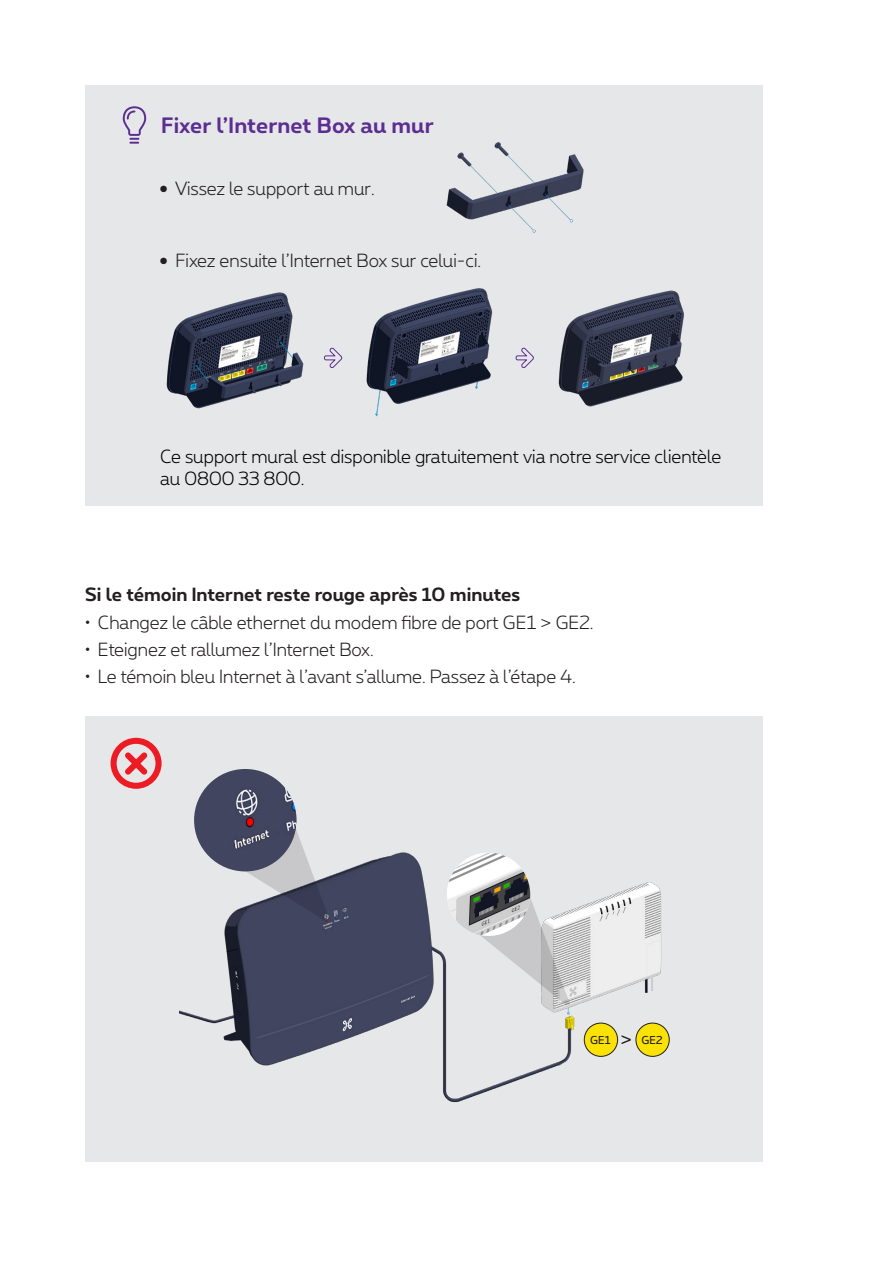
<style>
.page{position:relative;width:893px;height:1263px;background:#fff}
.page>*{position:absolute;margin:0;border:0;box-sizing:border-box;transform-origin:0 0}
.Heading_3{font:700 21px "Proximus";letter-spacing:.005em;color:#5c2e91}
.t1{font:300 18px "Proximus";color:#231f20}
.t2{font:300 18px/21.6px "Proximus";color:#000}
.t3{font:700 18px "Proximus";color:#231f20}
.t4{font:10.8px "Proximus";color:#231f20}
</style>
<div class="page">
<div style="left:85px;top:85px;width:677px;height:421px;background:#e6e7e9"></div>
<svg style="left:123px;top:106px;width:23px;height:38px"></svg>
<img style="left:446px;top:142px;width:138px;height:91px">
<img style="left:166px;top:292px;width:138px;height:117px">
<img style="left:366px;top:288px;width:127px;height:129px">
<img style="left:558px;top:290px;width:126px;height:117px">
<svg style="left:324px;top:347px;width:18px;height:21px"></svg>
<svg style="left:515px;top:347px;width:19px;height:21px"></svg>
<div style="left:85px;top:716px;width:677px;height:445px;background:#e6e7e9"></div>
<img style="left:180px;top:769px;width:490px;height:334px">
<svg style="left:209px;top:799px;width:119px;height:122px"></svg>
<img style="left:194px;top:769px;width:103px;height:102px;border-radius:51px">
<svg style="left:111px;top:738px;width:51px;height:51px"></svg>
<svg style="left:460px;top:878px;width:110px;height:127px"></svg>
<img style="left:447px;top:853px;width:83px;height:83px;border-radius:42px">
<div style="left:584px;top:1023px;width:34px;height:33px;background:#fae106;border-radius:50%"></div>
<div style="left:584px;top:1023px;width:34px;height:34px;border:1px solid #231f20;border-radius:50%"></div>
<div style="left:636px;top:1023px;width:33px;height:33px;background:#fae106;border-radius:50%"></div>
<div style="left:636px;top:1023px;width:34px;height:34px;border:1px solid #231f20;border-radius:50%"></div>
<svg style="left:621px;top:1035px;width:10px;height:9px"></svg>
<p class="Heading_3" style="left:161px;top:110px;width:274px">Fixer l’Internet Box au mur</p>
<p class="t1" style="left:160px;top:176px;width:216px">● Vissez le support au mur.</p>
<p class="t1" style="left:160px;top:248px;width:322px">● Fixez ensuite l’Internet Box sur celui-ci.</p>
<p class="t2" style="left:160px;top:444px;width:562px">Ce support mural est disponible gratuitement via notre service clientèle au 0800 33 800.</p>
<p class="t3" style="left:85px;top:581px;width:437px">Si le témoin Internet reste rouge après 10 minutes</p>
<p class="t1" style="left:85px;top:610px;width:510px">• Changez le câble ethernet du modem fibre de port GE1 &gt; GE2.</p>
<p class="t1" style="left:85px;top:637px;width:290px">• Eteignez et rallumez l’Internet Box.</p>
<p class="t1" style="left:85px;top:664px;width:492px">• Le témoin bleu Internet à l’avant s’allume. Passez à l’étape 4.</p>
<p class="t4" style="left:590px;top:1032px;width:22px">GE1</p>
<p class="t4" style="left:642px;top:1032px;width:22px">GE2</p>
</div>
